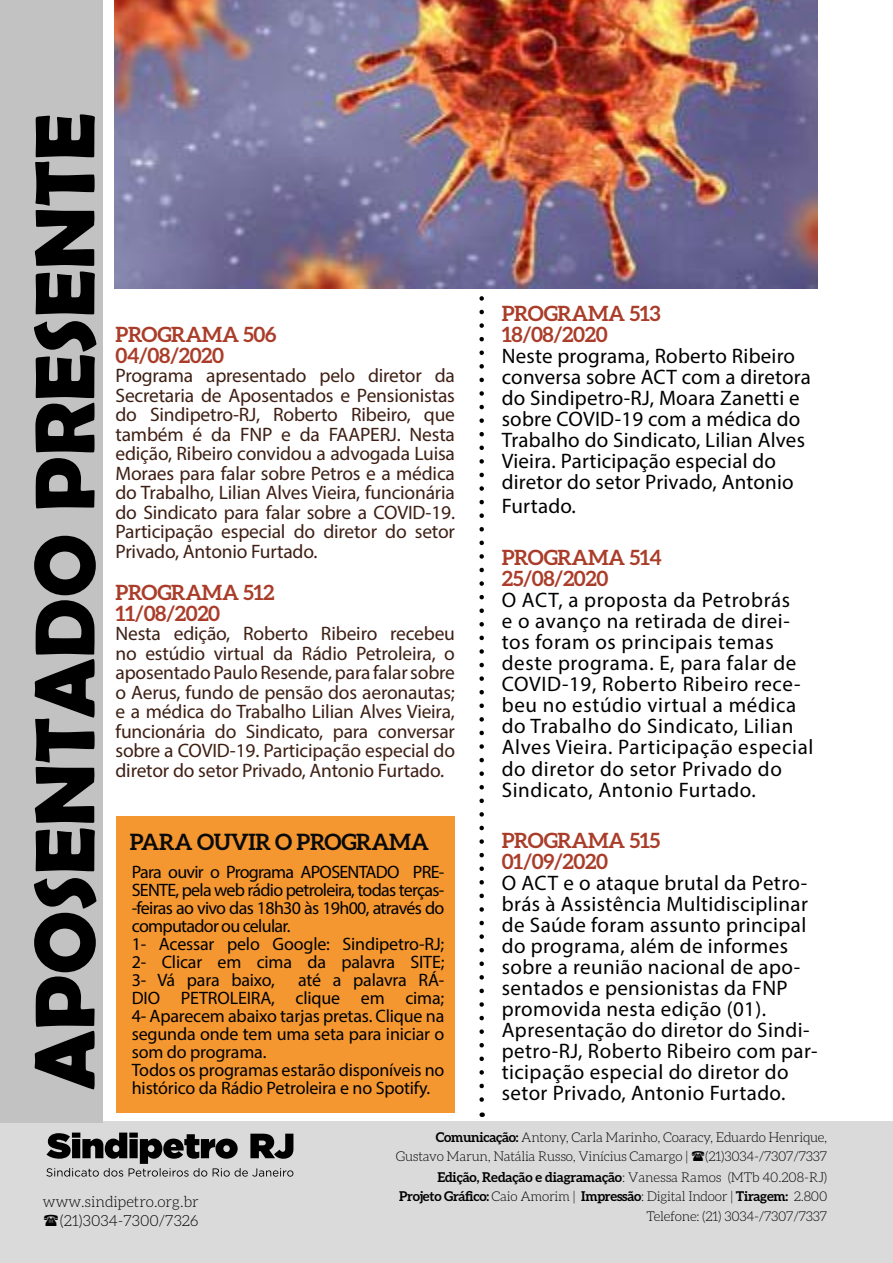
<style>
.page{position:relative;width:893px;height:1263px;background:#fff}
.page>*{position:absolute;margin:0;border:0;box-sizing:border-box;transform-origin:0 0}
.t1{font:700 85.5px "Berlin Sans FB Demi";color:#000}
.t2{font:700 22.5px "Aleo";letter-spacing:-.02em;color:#0a0a0a}
.t3{font:21px/21px "Myriad Pro";letter-spacing:.02em;color:#000}
.t4{font:700 21px/21px "Aleo";letter-spacing:-.02em;color:#aa3d2a}
.t5{font:19.5px/19.5px "Myriad Pro";letter-spacing:-.01em;color:#3e1f14;text-align:justify}
.t6{font:18px/18px "Myriad Pro";letter-spacing:-.04em;color:#000}
.t7{font:18px/18px "Myriad Pro";letter-spacing:-.01em;color:#000}
.t8{font:300 15.3px/19.2px "Aleo";color:#000;text-align:right}
.t9{font:300 13.5px/19.2px "Aleo";letter-spacing:-.02em;color:#000;text-align:right}
.s1{font-weight:700}
</style>
<div class="page">
<div style="left:0;top:1121px;width:893px;height:142px;background:#dadada"></div>
<svg style="left:46px;top:1132px;width:247px;height:45px"></svg>
<div style="left:0;top:0;width:103px;height:1123px;background:#c2c2c2"></div>
<div style="left:117px;top:816px;width:338px;height:297px;background:#f49730"></div>
<svg style="left:479px;top:288px;width:5px;height:829px"></svg>
<img style="left:115px;top:0;width:702px;height:288px">
<h1 class="t1" style="left:15px;top:1090px;width:978px;rotate:-90deg">APOSENTADO PRESENTE</h1>
<p class="t4" style="left:116px;top:323px;width:162px">PROGRAMA 506<br>04/08/2020</p>
<p class="t5" style="left:116px;top:365px;width:341px">Programa apresentado pelo diretor da Secretaria de Aposentados e Pensionistas do Sindipetro-RJ, Roberto Ribeiro, que também é da FNP e da FAAPERJ. Nesta edição, Ribeiro convidou a advogada Luisa Moraes para falar sobre Petros e a médica do Trabalho, Lilian Alves Vieira, funcionária do Sindicato para falar sobre a COVID-19.<br>Participação especial do diretor do setor Privado, Antonio Furtado.</p>
<p class="t4" style="left:116px;top:581px;width:161px">PROGRAMA 512<br>11/08/2020</p>
<p class="t5" style="left:116px;top:623px;width:341px">Nesta edição, Roberto Ribeiro recebeu no estúdio virtual da Rádio Petroleira, o aposentado Paulo Resende, para falar sobre o Aerus, fundo de pensão dos aeronautas; e a médica do Trabalho Lilian Alves Vieira, funcionária do Sindicato, para conversar sobre a COVID-19. Participação especial do diretor do setor Privado, Antonio Furtado.</p>
<p class="t2" style="left:130px;top:829px;width:301px">PARA OUVIR O PROGRAMA</p>
<p class="t6" style="left:132px;top:862px;width:314px">Para ouvir o Programa APOSENTADO PRE-SENTE, pela web rádio petroleira, todas terças--feiras ao vivo das 18h30 às 19h00, através do computador ou celular.<br>1- Acessar pelo Google: Sindipetro-RJ; 2- Clicar em cima da palavra SITE; 3- Vá para baixo,</p>
<p class="t7" style="left:132px;top:970px;width:314px;text-indent:166px">até a palavra RÁ-DIO PETROLEIRA, clique em cima; 4- Aparecem abaixo tarjas pretas. Clique na segunda onde tem uma seta para iniciar o som do programa.<br>Todos os programas estarão disponíveis no histórico da Rádio Petroleira e no Spotify.</p>
<p class="t4" style="left:502px;top:302px;width:160px">PROGRAMA 513<br>18/08/2020</p>
<p class="t3" style="left:502px;top:345px;width:311px">Neste programa, Roberto Ribeiro conversa sobre ACT com a diretora do Sindipetro-RJ, Moara Zanetti e sobre COVID-19 com a médica do Trabalho do Sindicato, Lilian Alves Vieira. Participação especial do diretor do setor Privado, Antonio</p>
<p class="t3" style="left:502px;top:495px;width:76px">Furtado.</p>
<p class="t4" style="left:502px;top:547px;width:161px">PROGRAMA 514<br>25/08/2020</p>
<p class="t3" style="left:502px;top:590px;width:313px">O ACT, a proposta da Petrobrás<br>e o avanço na retirada de direi&shy;tos foram os principais temas deste programa. E, para falar de<br>COVID-19, Roberto Ribeiro rece&shy;beu no estúdio virtual a médica do Trabalho do Sindicato, Lilian<br>Alves Vieira. Participação especial do diretor do setor Privado do<br>Sindicato, Antonio Furtado.</p>
<p class="t4" style="left:502px;top:829px;width:160px">PROGRAMA 515<br>01/09/2020</p>
<p class="t3" style="left:502px;top:872px;width:317px">O ACT e o ataque brutal da Petro&shy;brás à Assistência Multidisciplinar de Saúde foram assunto principal do programa, além de informes sobre a reunião nacional de apo&shy;sentados e pensionistas da FNP promovida nesta edição (01).<br>Apresentação do diretor do Sindi&shy;petro-RJ, Roberto Ribeiro com par&shy;ticipação especial do diretor do setor Privado, Antonio Furtado.</p>
<p class="t8" style="left:43px;top:1192px;width:157px">www.sindipetro.org.br (21)3034-7300/7326</p>
<p class="t9" style="left:396px;top:1128px;width:433px;text-align:left;text-indent:40px"><span class="s1">Comunicação:</span> Antony, Carla Marinho, Coaracy, Eduardo Henrique,<br>Gustavo Marun, Natália Russo, Vinícius Camargo |</p>
<p class="t9" style="left:437px;top:1146px;width:391px;line-height:21px">(21)3034-/7307/7337<br><span class="s1">Edição, Redação e diagramação</span>: Vanessa Ramos (MTb 40.208-RJ)</p>
<p class="t9" style="left:399px;top:1187px;width:430px"><span class="s1">Projeto Gráfico:</span> Caio Amorim | <span class="s1">Impressão</span>: Digital Indoor | <span class="s1">Tiragem:</span> 2.800<br>Telefone: (21) 3034-/7307/7337</p>
</div>
